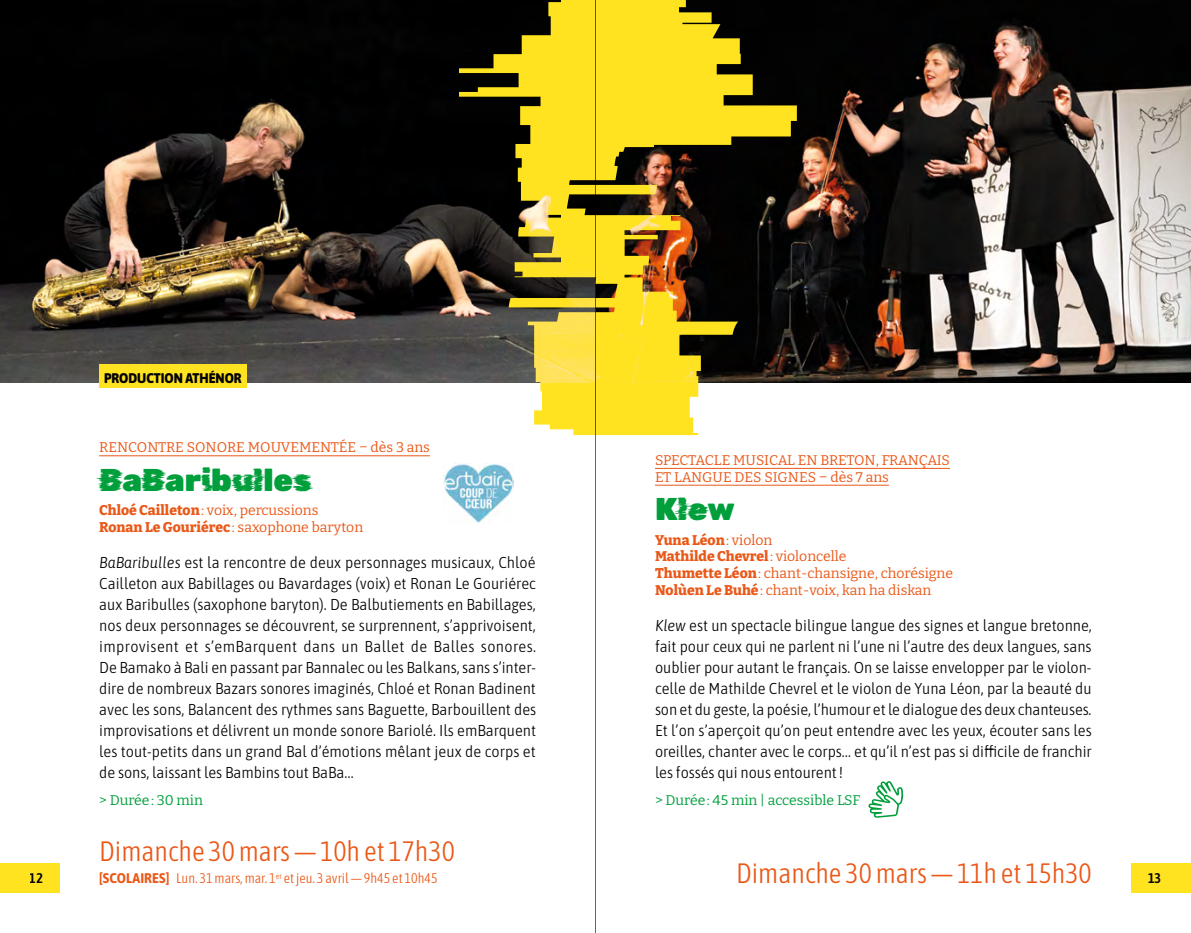
<style>
.page{position:relative;width:1191px;height:933px;background:#fff}
.page>*{position:absolute;margin:0;border:0;box-sizing:border-box;transform-origin:0 0}
.t1{font:31.5px "Rubik Glitch Regular";color:#009f3c}
.t2{font:900 31.5px "Rubik";color:#009f3c}
.t3{font:300 28px "Asap Condensed";color:#ea5818}
.t4{font:300 semi-condensed 15.75px/21px "Asap";letter-spacing:-.005em;color:#000;text-align:justify}
.t5{font:14px/16.8px "Bitter";color:#ea5818}
.t6{font:300 14px "Asap Condensed";color:#ea5818}
.t7{font:14px "Bitter";letter-spacing:-.005em;color:#009f3c}
.t8{font:800 semi-condensed 14px "Asap";color:#000}
.t9{font:600 14px "Asap Condensed";color:#000}
.s1{font-family:"Rubik";font-weight:900}
.s2{font-weight:800}
.s3{font-style:italic}
.s4{font-family:"Rubik Glitch Regular";font-weight:400}
.s5{font-family:"Asap";font-weight:700;font-stretch:semi-condensed}
</style>
<div class="page">
<img style="left:0;top:0;width:1191px;height:382px">
<svg style="left:459px;top:0;width:338px;height:435px;background:#92812a"></svg>
<div style="left:0;top:863px;width:60px;height:30px;background:#ffe220"></div>
<div style="left:1131px;top:863px;width:60px;height:30px;background:#ffe220"></div>
<hr style="left:655px;top:468px;width:295px;height:1px;background:#ea5818">
<hr style="left:655px;top:485px;width:234px;height:1px;background:#ea5818">
<svg style="left:868px;top:781px;width:35px;height:36px"></svg>
<hr style="left:99px;top:455px;width:331px;height:1px;background:#ea5818">
<img style="left:444px;top:463px;width:70px;height:60px">
<div style="left:99px;top:365px;width:148px;height:23px;background:#ffe220"></div>
<hr style="left:595px;top:0;width:1px;height:933px;background:#000">
<p class="t8" style="left:104px;top:368px;width:139px">PRODUCTION ATHÉNOR</p>
<p class="t5" style="left:99px;top:438px;width:332px">Rencontre sonore mouvementée – dès 3 ans</p>
<h1 class="t1" style="left:99px;top:461px;width:214px">B<span class="s1">a</span>B<span class="s1">ar</span>i<span class="s1">b</span>ul<span class="s1">le</span>s</h1>
<p class="t5" style="left:99px;top:501px;width:265px"><span class="s2">Chloé Cailleton</span> : voix, percussions<br><span class="s2">Ronan Le Gouriérec</span> : saxophone baryton</p>
<p class="t4" style="left:99px;top:551px;width:438px"><span class="s3">BaBaribulles</span> est la rencontre de deux personnages musicaux, Chloé Cailleton aux Babillages ou Bavardages (voix) et Ronan Le Gouriérec aux Baribulles (saxophone baryton). De Balbutiements en Babillages, nos deux personnages se découvrent, se surprennent, s’apprivoisent, improvisent et s’emBarquent dans un Ballet de Balles sonores.<br>De Bamako à Bali en passant par Bannalec ou les Balkans, sans s’inter&shy;dire de nombreux Bazars sonores imaginés, Chloé et Ronan Badinent avec les sons, Balancent des rythmes sans Baguette, Barbouillent des improvisations et délivrent un monde sonore Bariolé. Ils emBarquent les tout-petits dans un grand Bal d’émotions mêlant jeux de corps et de sons, laissant les Bambins tout BaBa…</p>
<p class="t7" style="left:99px;top:791px;width:105px">&gt; Durée : 30 min</p>
<p class="t5" style="left:655px;top:451px;width:296px">Spectacle musical en breton, français et langue des signes – dès 7 ans</p>
<h1 class="t2" style="left:655px;top:491px;width:81px">K<span class="s4">le</span>w</h1>
<p class="t5" style="left:655px;top:531px;width:299px"><span class="s2">Yuna Léon</span> : violon<br><span class="s2">Mathilde Chevrel</span> : violoncelle<br><span class="s2">Thumette Léon</span> : chant-chansigne, chorésigne <span class="s2">Nolùen Le Buhé</span> : chant-voix, kan ha diskan</p>
<p class="t4" style="left:655px;top:614px;width:438px"><span class="s3">Klew</span> est un spectacle bilingue langue des signes et langue bretonne, fait pour ceux qui ne parlent ni l’une ni l’autre des deux langues, sans oublier pour autant le français. On se laisse envelopper par le violon&shy;celle de Mathilde Chevrel et le violon de Yuna Léon, par la beauté du son et du geste, la poésie, l’humour et le dialogue des deux chanteuses.<br>Et l’on s’aperçoit qu’on peut entendre avec les yeux, écouter sans les oreilles, chanter avec le corps… et qu’il n’est pas si difficile de franchir les fossés qui nous entourent!</p>
<p class="t7" style="left:655px;top:791px;width:207px">&gt; Durée : 45 min | accessible LS F</p>
<h2 class="t3" style="left:99px;top:831px;width:357px">Dimanche 30 mars — 10h et 17h30</h2>
<p class="t6" style="left:99px;top:868px;width:340px"><span class="s5">[SCOLAIRES]</span> Lun. 31 mars, mar. 1<sup>er</sup> et jeu. 3 avril — 9h45 et 10h45</p>
<p class="t9" style="left:30px;top:868px;width:15px">12</p>
<h2 class="t3" style="left:736px;top:854px;width:357px">Dimanche 30 mars — 11h et 15h30</h2>
<p class="t9" style="left:1148px;top:868px;width:15px">13</p>
</div>
